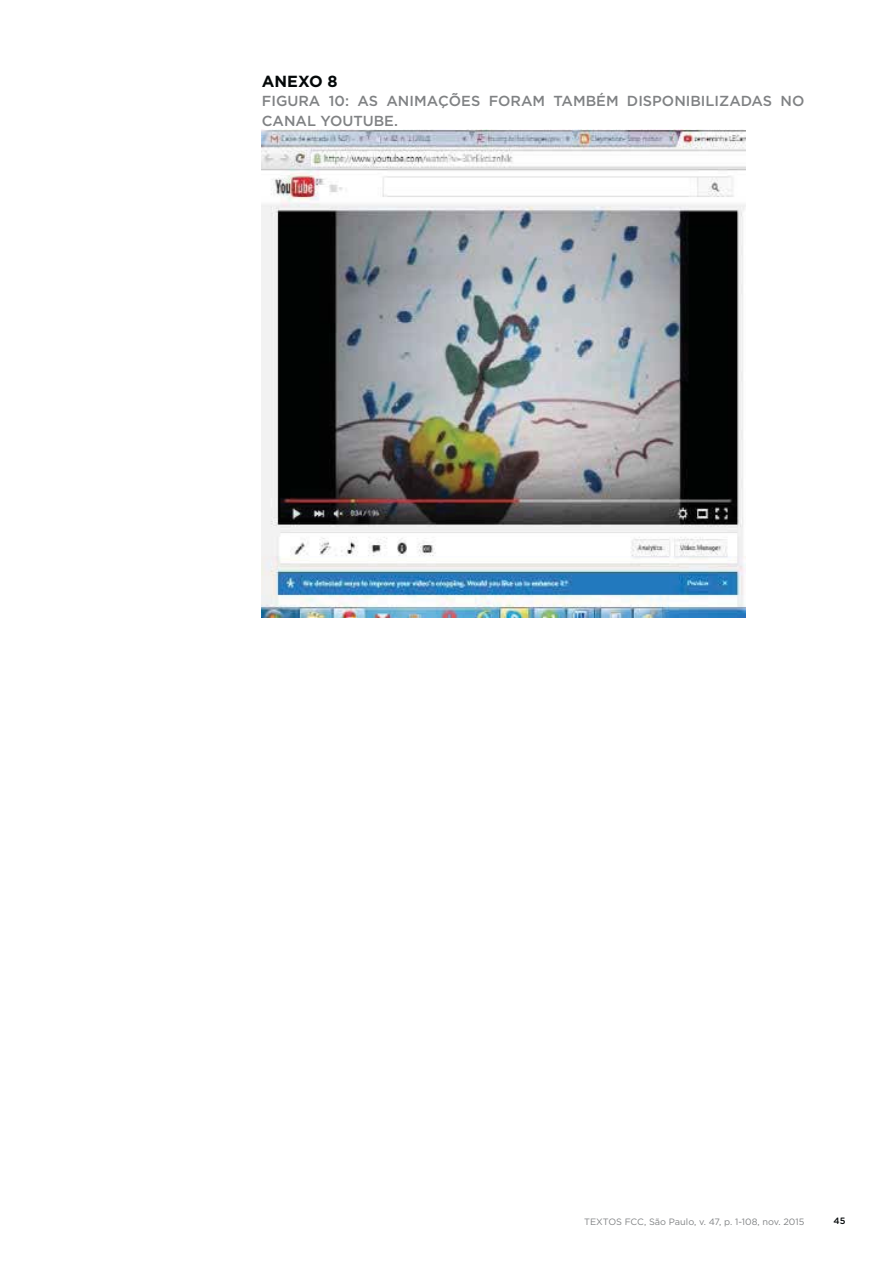
<style>
.page{position:relative;width:893px;height:1263px;background:#fff}
.page>*{position:absolute;margin:0;border:0;box-sizing:border-box;transform-origin:0 0}
.t1{font:700 16.05px "Gotham HTF";color:#040809}
.t2{font:500 14.55px/19.2px "Gotham HTF";color:#808284}
.t3{font:9.15px "Gotham HTF";color:#808284}
.t4{font:500 9.15px "Gotham Rounded";color:#040809}
</style>
<div class="page">
<img style="left:262px;top:129px;width:483px;height:489px">
<p class="t1" style="left:262px;top:76px;width:77px">ANEXO 8</p>
<p class="t2" style="left:262px;top:93px;width:544px">FIGURA 10: AS ANIMAÇÕES FORAM TAMBÉM DISPONIBILIZADAS NO<br>CANAL YOUTUBE.</p>
<p class="t3" style="left:584px;top:1218px;width:222px">TEXTOS FCC, São Paulo, v. 47, p. 1-108, nov. 2015</p>
<p class="t4" style="left:833px;top:1217px;width:13px">45</p>
</div>
